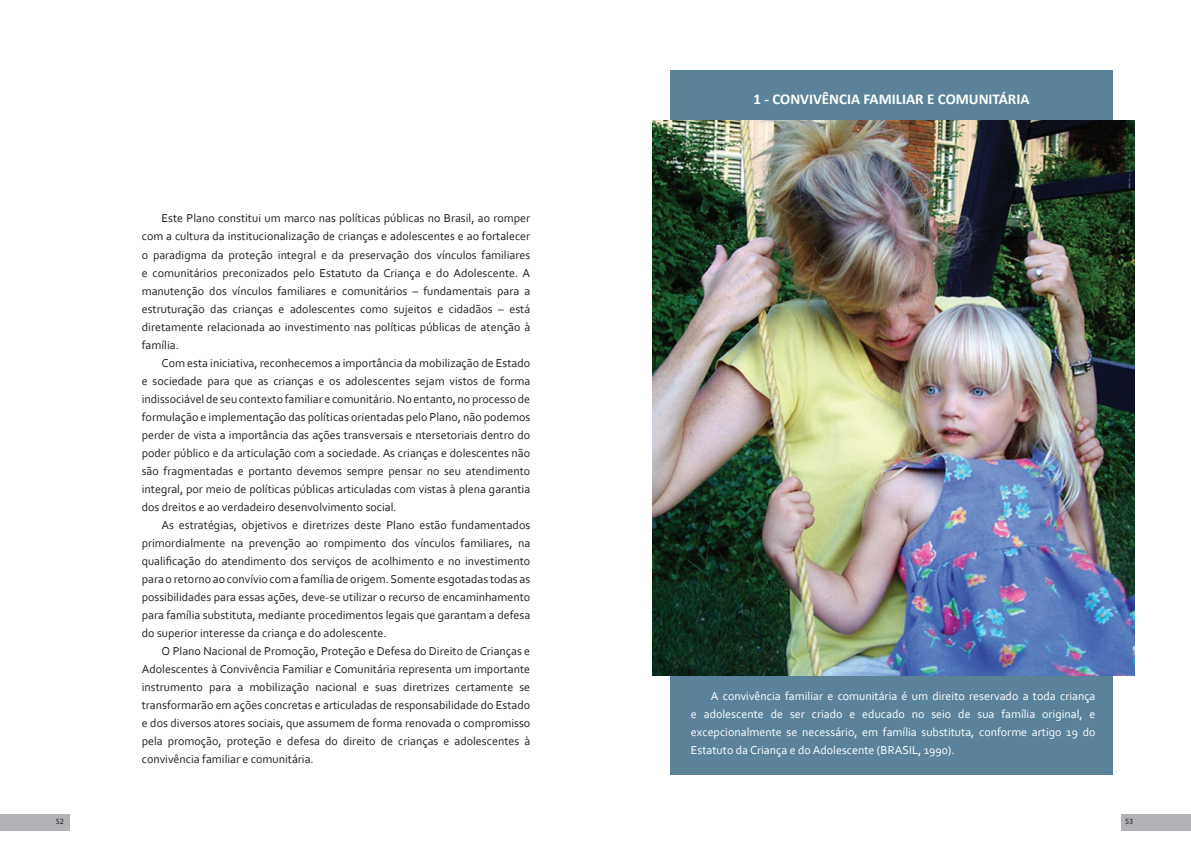
<style>
.page{position:relative;width:1191px;height:842px;background:#fff}
.page>*{position:absolute;margin:0;border:0;box-sizing:border-box;transform-origin:0 0}
.Padrão{font:700 15px "Calibri";color:#fff}
.Padrão-2{font:12px/18px "Corbel";color:#231f20;text-align:justify}
.Normal__Web{font:12px/18px "Corbel";color:#fff;text-align:justify}
.t1{font:8px "Myriad";color:#231f20}
</style>
<div class="page">
<div style="left:670px;top:71px;width:442px;height:704px;background:#5a8399"></div>
<img style="left:652px;top:120px;width:482px;height:555px">
<div style="left:1121px;top:814px;width:70px;height:16px;background:#b2b3b7"></div>
<div style="left:0;top:814px;width:70px;height:16px;background:#b2b3b7"></div>
<p class="Padrão-2" style="left:142px;top:209px;width:390px;text-indent:20px">Este Plano constitui um marco nas políticas públicas no Brasil, ao romper com a cultura da institucionalização de crianças e adolescentes e ao fortalecer o paradigma da proteção integral e da preservação dos vínculos familiares e comunitários preconizados pelo Estatuto da Criança e do Adolescente. A manutenção dos vínculos familiares e comunitários – fundamentais para a estruturação das crianças e adolescentes como sujeitos e cidadãos – está diretamente relacionada ao investimento nas políticas públicas de atenção à família.</p>
<p class="Padrão-2" style="left:142px;top:353px;width:390px;text-indent:20px">Com esta iniciativa, reconhecemos a importância da mobilização de Estado e sociedade para que as crianças e os adolescentes sejam vistos de forma indissociável de seu contexto familiar e comunitário. No entanto, no processo de formulação e implementação das políticas orientadas pelo Plano, não podemos perder de vista a importância das ações transversais e ntersetoriais dentro do poder público e da articulação com a sociedade. As crianças e dolescentes não são fragmentadas e portanto devemos sempre pensar no seu atendimento integral, por meio de políticas públicas articuladas com vistas à plena garantia dos dreitos e ao verdadeiro desenvolvimento social.</p>
<p class="Padrão-2" style="left:142px;top:515px;width:390px;text-indent:20px">As estratégias, objetivos e diretrizes deste Plano estão fundamentados primordialmente na prevenção ao rompimento dos vínculos familiares, na qualificação do atendimento dos serviços de acolhimento e no investimento para o retorno ao convívio com a família de origem. Somente esgotadas todas as possibilidades para essas ações, deve-se utilizar o recurso de encaminhamento para família substituta, mediante procedimentos legais que garantam a defesa do superior interesse da criança e do adolescente.</p>
<p class="Padrão-2" style="left:142px;top:641px;width:390px;text-indent:20px">O Plano Nacional de Promoção, Proteção e Defesa do Direito de Crianças e Adolescentes à Convivência Familiar e Comunitária representa um importante instrumento para a mobilização nacional e suas diretrizes certamente se transformarão em ações concretas e articuladas de responsabilidade do Estado e dos diversos atores sociais, que assumem de forma renovada o compromisso pela promoção, proteção e defesa do direito de crianças e adolescentes à convivência familiar e comunitária.</p>
<p class="Padrão" style="left:753px;top:90px;width:278px">1 - CONVIVÊNCIA FAMILIAR E COMUNITÁRIA</p>
<p class="Normal__Web" style="left:691px;top:687px;width:406px;text-indent:20px">A convivência familiar e comunitária é um direito reservado a toda criança e adolescente de ser criado e educado no seio de sua família original, e excepcionalmente se necessário, em família substituta, conforme artigo 19 do Estatuto da Criança e do Adolescente (BRASIL, 1990).</p>
<p class="t1" style="left:56px;top:817px;width:10px">52</p>
<p class="t1" style="left:1125px;top:817px;width:10px">53</p>
</div>
